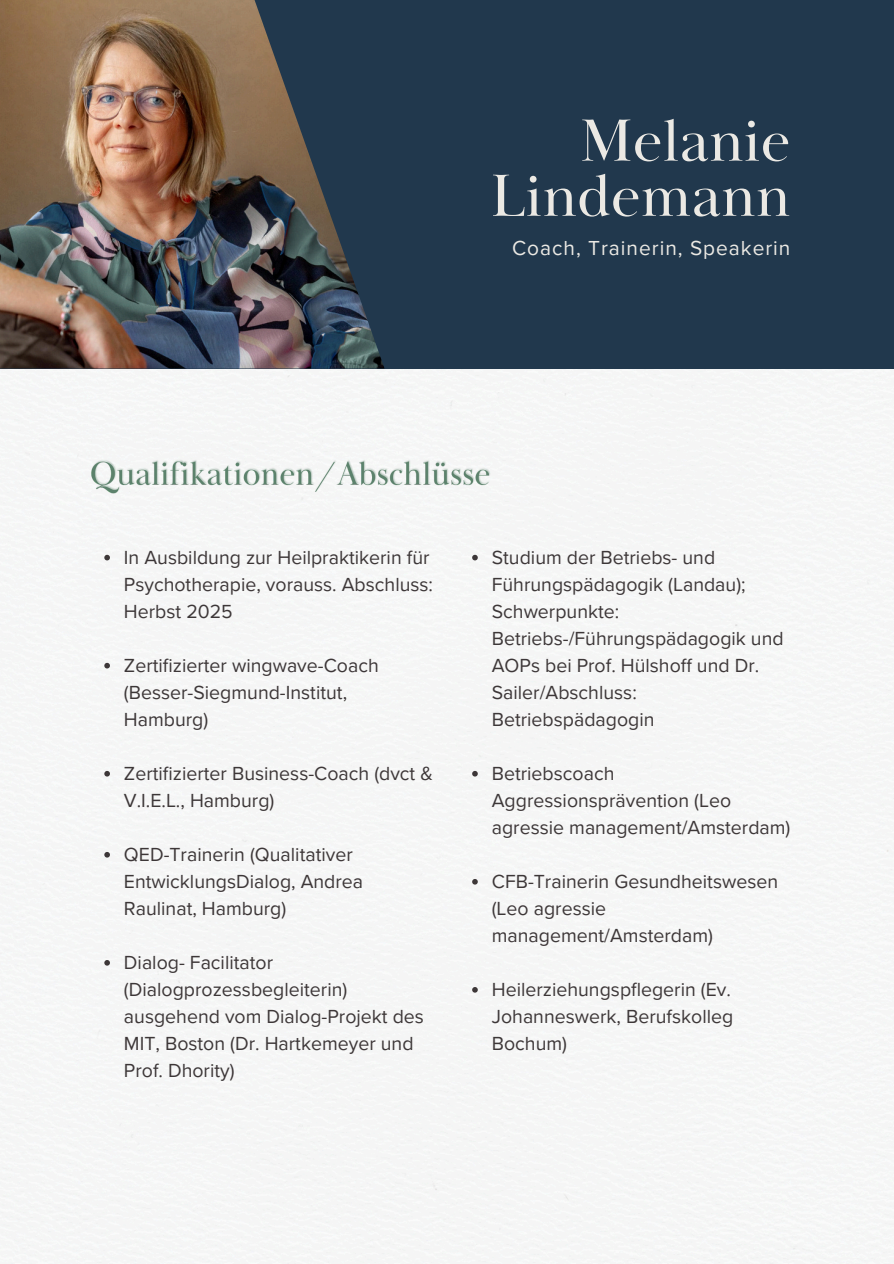
<style>
.page{position:relative;width:894px;height:1264px;background:#fff}
.page>*{position:absolute;margin:0;border:0;box-sizing:border-box;transform-origin:0 0}
.t1{font:61.5px/55.2px "Baskerville Display PT";color:#ebe9e4;text-align:right}
.t2{font:20.85px "Proxima Nova";letter-spacing:.045em;color:#ebe9e4}
.t3{font:19.5px/27px "Proxima Nova";color:#3d3738}
</style>
<div class="page">
<div style="left:0;top:368px;width:893px;height:895px;background:#f5f5f5"></div>
<div style="left:0;top:0;width:893px;height:368px;background:#21384d"></div>
<img style="left:0;top:0;width:384px;height:368px">
<img style="left:89px;top:454px;width:404px;height:43px">
<svg style="left:104px;top:555px;width:6px;height:5px"></svg>
<svg style="left:104px;top:663px;width:6px;height:5px"></svg>
<svg style="left:104px;top:771px;width:6px;height:5px"></svg>
<svg style="left:104px;top:852px;width:6px;height:5px"></svg>
<svg style="left:104px;top:960px;width:6px;height:5px"></svg>
<svg style="left:472px;top:555px;width:5px;height:5px"></svg>
<svg style="left:472px;top:771px;width:5px;height:5px"></svg>
<svg style="left:472px;top:879px;width:5px;height:5px"></svg>
<svg style="left:472px;top:987px;width:5px;height:5px"></svg>
<p class="t1" style="left:490px;top:115px;width:301px">Melanie<br>Lindemann</p>
<p class="t2" style="left:512px;top:236px;width:280px">Coach, Trainerin, Speakerin</p>
<h1 class="t3" style="left:124px;top:544px;width:310px">In Ausbildung zur Heilpraktikerin für<br>Psychotherapie, vorauss. Abschluss:<br>Herbst 2025</h1>
<p class="t3" style="left:124px;top:652px;width:256px">Zertifizierter wingwave-Coach (Besser-Siegmund-Institut,<br>Hamburg)</p>
<p class="t3" style="left:124px;top:760px;width:310px">Zertifizierter Business-Coach (dvct &amp;<br>V.I.E.L., Hamburg)</p>
<p class="t3" style="left:124px;top:841px;width:241px">QED-Trainerin (Qualitativer<br>EntwicklungsDialog, Andrea<br>Raulinat, Hamburg)</p>
<p class="t3" style="left:124px;top:949px;width:301px">Dialog- Facilitator (Dialogprozessbegleiterin) ausgehend vom Dialog-Projekt des<br>MIT, Boston (Dr. Hartkemeyer und<br>Prof. Dhority)</p>
<p class="t3" style="left:491px;top:544px;width:293px">Studium der Betriebs- und<br>Führungspädagogik (Landau);<br>Schwerpunkte:<br>Betriebs-/Führungspädagogik und<br>AOPs bei Prof. Hülshoff und Dr.<br>Sailer/Abschluss:<br>Betriebspädagogin</p>
<p class="t3" style="left:491px;top:760px;width:300px">Betriebscoach<br>Aggressionsprävention (Leo agressie management/Amsterdam)</p>
<p class="t3" style="left:491px;top:868px;width:288px">CFB-Trainerin Gesundheitswesen (Leo agressie management/Amsterdam)</p>
<p class="t3" style="left:491px;top:976px;width:243px">Heilerziehungspflegerin (Ev.<br>Johanneswerk, Berufskolleg<br>Bochum)</p>
</div>
